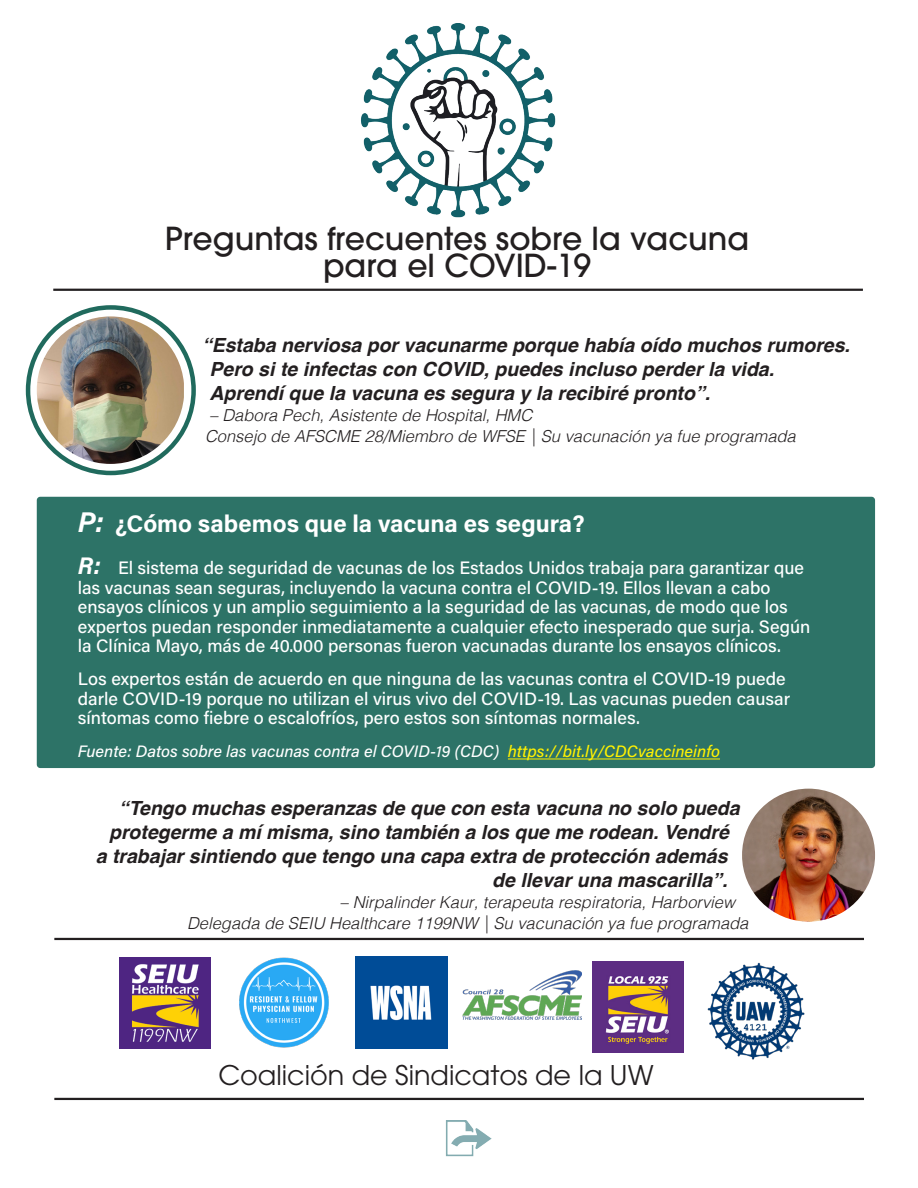
<style>
.page{position:relative;width:918px;height:1188px;background:#fff}
.page>*{position:absolute;margin:0;border:0;box-sizing:border-box;transform-origin:0 0}
.t1{font:500 31.5px "ITC Avant Garde Pro";color:#231f20}
.t2{font:27px "ITC Avant Garde Pro";color:#231f20}
.t3{font:700 24px "Acumin Pro";color:#fff}
.t4{font:italic 700 19.5px "Helvetica";color:#231f20}
.t5{font:500 18px/19.5px "Acumin Pro";color:#fff}
.t6{font:italic 300 16.5px "Helvetica";color:#231f20}
.t7{font:italic 500 16.5px "Acumin Pro";color:#fff}
.s1{font-style:italic;font-size:28.5px}
.s2{font-weight:700;font-style:italic;font-size:24px}
.s3{color:#fff101}
</style>
<div class="page">
<div style="left:37px;top:497px;width:838px;height:271px;background:#2d7367;border-radius:4px"></div>
<hr style="left:508px;top:759px;width:212px;height:1px;background:#fff101">
<img style="left:742px;top:789px;width:133px;height:133px;border-radius:67px">
<img style="left:462px;top:971px;width:120px;height:49px">
<img style="left:592px;top:961px;width:92px;height:92px">
<img style="left:119px;top:957px;width:92px;height:92px">
<img style="left:361px;top:23px;width:195px;height:195px">
<img style="left:356px;top:957px;width:91px;height:91px">
<img style="left:707px;top:962px;width:98px;height:98px">
<img style="left:239px;top:957px;width:90px;height:91px">
<hr style="left:54px;top:938px;width:810px;height:2px;background:#231f20">
<hr style="left:53px;top:289px;width:810px;height:2px;background:#231f20">
<img style="left:446px;top:1121px;width:46px;height:36px">
<hr style="left:54px;top:1098px;width:810px;height:2px;background:#231f20">
<div style="left:26px;top:305px;width:170px;height:170px;border:4px solid #206a5d;border-radius:50%"></div>
<img style="left:37px;top:316px;width:147px;height:148px">
<p class="t1" style="left:165px;top:219px;width:586px">Preguntas frecuentes sobre la vacuna</p>
<p class="t1" style="left:323px;top:246px;width:270px">para el COVID-19</p>
<p class="t4" style="left:202px;top:329px;width:650px">“Estaba nerviosa por vacunarme porque había oído muchos rumores.</p>
<p class="t4" style="left:210px;top:353px;width:566px">Pero si te infectas con COVID, puedes incluso perder la vida.</p>
<p class="t4" style="left:210px;top:377px;width:502px">Aprendí que la vacuna es segura y la recibiré pronto”.</p>
<p class="t6" style="left:210px;top:401px;width:324px">– Dabora Pech, Asistente de Hospital, HMC</p>
<p class="t6" style="left:205px;top:422px;width:592px">Consejo de AFSCME 28/Miembro de WFSE | Su vacunación ya fue programada</p>
<p class="t3" style="left:78px;top:507px;width:508px"><span class="s1">P:</span> ¿Cómo sabemos que la vacuna es segura?</p>
<p class="t5" style="left:78px;top:558px;width:734px"><span class="s2">R:</span> El sistema de seguridad de vacunas de los Estados Unidos trabaja para garantizar que las vacunas sean seguras, incluyendo la vacuna contra el COVID-19. Ellos llevan a cabo ensayos clínicos y un amplio seguimiento a la seguridad de las vacunas, de modo que los expertos puedan responder inmediatamente a cualquier efecto inesperado que surja. Según la Clínica Mayo, más de 40.000 personas fueron vacunadas durante los ensayos clínicos.</p>
<p class="t5" style="left:78px;top:669px;width:714px">Los expertos están de acuerdo en que ninguna de las vacunas contra el COVID-19 puede darle COVID-19 porque no utilizan el virus vivo del COVID-19. Las vacunas pueden causar síntomas como fiebre o escalofríos, pero estos son síntomas normales.</p>
<p class="t7" style="left:78px;top:740px;width:644px">Fuente: Datos sobre las vacunas contra el COVID-19 (CDC) <span class="s3">https://bit.ly/CDCvaccineinfo</span></p>
<p class="t4" style="left:119px;top:792px;width:622px">“Tengo muchas esperanzas de que con esta vacuna no solo pueda</p>
<p class="t4" style="left:109px;top:816px;width:621px">protegerme a mí misma, sino también a los que me rodean. Vendré</p>
<p class="t4" style="left:96px;top:840px;width:633px">a trabajar sintiendo que tengo una capa extra de protección además</p>
<p class="t4" style="left:492px;top:864px;width:237px">de llevar una mascarilla”.</p>
<p class="t6" style="left:340px;top:888px;width:397px">– Nirpalinder Kaur, terapeuta respiratoria, Harborview</p>
<p class="t6" style="left:187px;top:909px;width:563px">Delegada de SEIU Healthcare 1199NW | Su vacunación ya fue programada</p>
<p class="t2" style="left:218px;top:1059px;width:437px">Coalición de Sindicatos de la UW</p>
</div>
